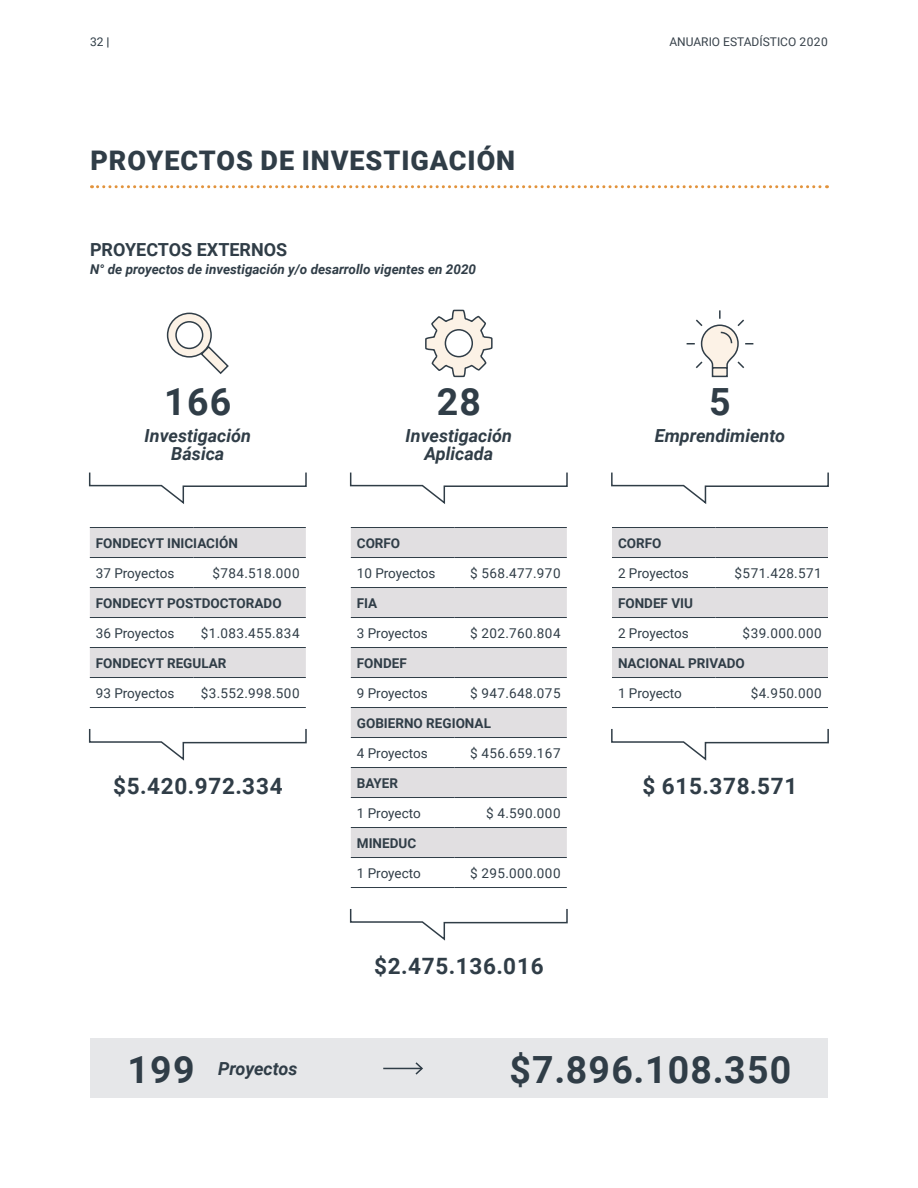
<style>
.page{position:relative;width:918px;height:1188px;background:#fff}
.page>*{position:absolute;margin:0;border:0;box-sizing:border-box;transform-origin:0 0}
.SUBSUB_TITULO{font:700 37.5px "Roboto";letter-spacing:.035em;color:#303d47}
.TITULO{font:900 27px "Roboto";letter-spacing:.035em;color:#303d47}
.SUBSUB_TITULO-2{font:700 22.5px "Roboto";letter-spacing:.035em;color:#303d47}
.SUBSUB_TITULO-3{font:italic 700 18px "Roboto";color:#303d47}
.SUB_TITULO_01{font:700 18px "Roboto";color:#303d47}
.t1{font:13.5px "Roboto";color:#303d47}
.t2{font:700 13.5px "Roboto";color:#303d47}
.t3{font:13.5px "Roboto";letter-spacing:.035em;color:#303d47}
.SUB_TITULO_02{font:italic 700 13.5px "Roboto";color:#303d47}
.t4{font:12px "Roboto";color:#37414a}
.t5{font:12px "Roboto";color:#303d47}
.s1{font-weight:700}
</style>
<div class="page">
<svg style="left:92px;top:185px;width:735px;height:3px"></svg>
<svg style="left:90px;top:528px;width:216px;height:149px"></svg>
<hr style="left:90px;top:527px;width:103px;height:1px;background:#303d47">
<hr style="left:193px;top:527px;width:113px;height:1px;background:#303d47">
<hr style="left:90px;top:557px;width:103px;height:1px;background:#303d47">
<hr style="left:193px;top:557px;width:113px;height:1px;background:#303d47">
<hr style="left:90px;top:587px;width:103px;height:1px;background:#303d47">
<hr style="left:193px;top:587px;width:113px;height:1px;background:#303d47">
<hr style="left:90px;top:617px;width:103px;height:1px;background:#303d47">
<hr style="left:193px;top:617px;width:113px;height:1px;background:#303d47">
<hr style="left:90px;top:647px;width:103px;height:1px;background:#303d47">
<hr style="left:193px;top:647px;width:113px;height:1px;background:#303d47">
<hr style="left:90px;top:677px;width:103px;height:1px;background:#303d47">
<hr style="left:193px;top:677px;width:113px;height:1px;background:#303d47">
<hr style="left:90px;top:707px;width:103px;height:1px;background:#303d47">
<hr style="left:193px;top:707px;width:113px;height:1px;background:#303d47">
<svg style="left:612px;top:528px;width:216px;height:149px"></svg>
<hr style="left:612px;top:527px;width:104px;height:1px;background:#303d47">
<hr style="left:716px;top:527px;width:112px;height:1px;background:#303d47">
<hr style="left:612px;top:557px;width:104px;height:1px;background:#303d47">
<hr style="left:716px;top:557px;width:112px;height:1px;background:#303d47">
<hr style="left:612px;top:587px;width:104px;height:1px;background:#303d47">
<hr style="left:716px;top:587px;width:112px;height:1px;background:#303d47">
<hr style="left:612px;top:617px;width:104px;height:1px;background:#303d47">
<hr style="left:716px;top:617px;width:112px;height:1px;background:#303d47">
<hr style="left:612px;top:647px;width:104px;height:1px;background:#303d47">
<hr style="left:716px;top:647px;width:112px;height:1px;background:#303d47">
<hr style="left:612px;top:677px;width:104px;height:1px;background:#303d47">
<hr style="left:716px;top:677px;width:112px;height:1px;background:#303d47">
<hr style="left:612px;top:707px;width:104px;height:1px;background:#303d47">
<hr style="left:716px;top:707px;width:112px;height:1px;background:#303d47">
<div style="left:351px;top:528px;width:216px;height:29px;background:#e1dfe1"></div>
<svg style="left:351px;top:588px;width:216px;height:269px;fill:#e1dfe1"></svg>
<hr style="left:351px;top:527px;width:103px;height:1px;background:#303d47">
<hr style="left:454px;top:527px;width:113px;height:1px;background:#303d47">
<hr style="left:351px;top:557px;width:103px;height:1px;background:#303d47">
<hr style="left:454px;top:557px;width:113px;height:1px;background:#303d47">
<hr style="left:351px;top:587px;width:103px;height:1px;background:#303d47">
<hr style="left:454px;top:587px;width:113px;height:1px;background:#303d47">
<hr style="left:351px;top:617px;width:103px;height:1px;background:#303d47">
<hr style="left:454px;top:617px;width:113px;height:1px;background:#303d47">
<hr style="left:351px;top:647px;width:103px;height:1px;background:#303d47">
<hr style="left:454px;top:647px;width:113px;height:1px;background:#303d47">
<hr style="left:351px;top:677px;width:103px;height:1px;background:#303d47">
<hr style="left:454px;top:677px;width:113px;height:1px;background:#303d47">
<hr style="left:351px;top:707px;width:103px;height:1px;background:#303d47">
<hr style="left:454px;top:707px;width:113px;height:1px;background:#303d47">
<hr style="left:351px;top:737px;width:103px;height:1px;background:#303d47">
<hr style="left:454px;top:737px;width:113px;height:1px;background:#303d47">
<hr style="left:351px;top:767px;width:103px;height:1px;background:#303d47">
<hr style="left:454px;top:767px;width:113px;height:1px;background:#303d47">
<hr style="left:351px;top:797px;width:103px;height:1px;background:#303d47">
<hr style="left:454px;top:797px;width:113px;height:1px;background:#303d47">
<hr style="left:351px;top:827px;width:103px;height:1px;background:#303d47">
<hr style="left:454px;top:827px;width:113px;height:1px;background:#303d47">
<hr style="left:351px;top:857px;width:103px;height:1px;background:#303d47">
<hr style="left:454px;top:857px;width:113px;height:1px;background:#303d47">
<hr style="left:351px;top:887px;width:103px;height:1px;background:#303d47">
<hr style="left:454px;top:887px;width:113px;height:1px;background:#303d47">
<svg style="left:88px;top:472px;width:219px;height:32px"></svg>
<svg style="left:611px;top:472px;width:218px;height:32px"></svg>
<svg style="left:349px;top:472px;width:219px;height:32px"></svg>
<svg style="left:88px;top:729px;width:219px;height:32px"></svg>
<svg style="left:611px;top:729px;width:218px;height:32px"></svg>
<svg style="left:349px;top:909px;width:219px;height:32px"></svg>
<svg style="left:166px;top:312px;width:63px;height:62px"></svg>
<svg style="left:425px;top:309px;width:68px;height:69px"></svg>
<div style="left:90px;top:1039px;width:738px;height:59px;background:#e6e7e9"></div>
<hr style="left:383px;top:1068px;width:39px;height:1px;background:#303d47">
<svg style="left:414px;top:1062px;width:9px;height:13px"></svg>
<svg style="left:686px;top:310px;width:68px;height:68px"></svg>
<p class="t5" style="left:90px;top:33px;width:21px">32 <span class="s1">|</span></p>
<p class="t4" style="left:669px;top:33px;width:160px">ANUARIO ESTADÍSTICO 2020</p>
<p class="TITULO" style="left:90px;top:142px;width:426px">PROYECTOS DE INVESTIGACIÓN</p>
<p class="SUB_TITULO_01" style="left:90px;top:237px;width:199px">PROYECTOS EXTERNOS</p>
<p class="SUB_TITULO_02" style="left:90px;top:259px;width:388px">N° de proyectos de investigación y/o desarrollo vigentes en 2020</p>
<p class="SUBSUB_TITULO" style="left:437px;top:375px;width:46px">28</p>
<p class="SUBSUB_TITULO" style="left:164px;top:375px;width:69px">166</p>
<p class="SUBSUB_TITULO" style="left:709px;top:375px;width:23px">5</p>
<p class="SUBSUB_TITULO-3" style="left:145px;top:423px;width:108px">Investigación</p>
<p class="SUBSUB_TITULO-3" style="left:171px;top:441px;width:55px">Básica</p>
<p class="SUBSUB_TITULO-3" style="left:406px;top:423px;width:108px">Investigación</p>
<p class="SUBSUB_TITULO-3" style="left:655px;top:423px;width:132px">Emprendimiento</p>
<p class="SUBSUB_TITULO-3" style="left:424px;top:441px;width:70px">Aplicada</p>
<p class="t2" style="left:96px;top:533px;width:144px">FONDECYT INICIACIÓN</p>
<p class="t1" style="left:96px;top:563px;width:80px">37 Proyectos</p>
<p class="t3" style="left:212px;top:563px;width:89px">$784.518.000</p>
<p class="t2" style="left:96px;top:593px;width:187px">FONDECYT POSTDOCTORADO</p>
<p class="t1" style="left:96px;top:623px;width:80px">36 Proyectos</p>
<p class="t3" style="left:201px;top:623px;width:100px">$1.083.455.834</p>
<p class="t2" style="left:96px;top:653px;width:132px">FONDECYT REGULAR</p>
<p class="t1" style="left:96px;top:683px;width:80px">93 Proyectos</p>
<p class="t3" style="left:201px;top:683px;width:100px">$3.552.998.500</p>
<p class="t2" style="left:357px;top:533px;width:45px">CORFO</p>
<p class="t1" style="left:357px;top:563px;width:80px">10 Proyectos</p>
<p class="t3" style="left:470px;top:563px;width:92px">$ 568.477.970</p>
<p class="t2" style="left:357px;top:593px;width:22px">FIA</p>
<p class="t1" style="left:357px;top:623px;width:72px">3 Proyectos</p>
<p class="t3" style="left:470px;top:623px;width:92px">$ 202.760.804</p>
<p class="t2" style="left:357px;top:653px;width:52px">FONDEF</p>
<p class="t1" style="left:357px;top:683px;width:72px">9 Proyectos</p>
<p class="t3" style="left:470px;top:683px;width:92px">$ 947.648.075</p>
<p class="t2" style="left:357px;top:713px;width:136px">GOBIERNO REGIONAL</p>
<p class="t1" style="left:357px;top:743px;width:72px">4 Proyectos</p>
<p class="t3" style="left:470px;top:743px;width:92px">$ 456.659.167</p>
<p class="t2" style="left:357px;top:773px;width:43px">BAYER</p>
<p class="t1" style="left:357px;top:803px;width:65px">1 Proyecto</p>
<p class="t1" style="left:486px;top:803px;width:76px">$ 4.590.000</p>
<p class="t2" style="left:357px;top:833px;width:61px">MINEDUC</p>
<p class="t1" style="left:357px;top:863px;width:65px">1 Proyecto</p>
<p class="t3" style="left:470px;top:863px;width:92px">$ 295.000.000</p>
<p class="t2" style="left:618px;top:533px;width:45px">CORFO</p>
<p class="t1" style="left:618px;top:563px;width:72px">2 Proyectos</p>
<p class="t3" style="left:735px;top:563px;width:89px">$571.428.571</p>
<p class="t2" style="left:618px;top:593px;width:77px">FONDEF VIU</p>
<p class="t1" style="left:618px;top:623px;width:72px">2 Proyectos</p>
<p class="t1" style="left:743px;top:623px;width:81px">$39.000.000</p>
<p class="t2" style="left:618px;top:653px;width:128px">NACIONAL PRIVADO</p>
<p class="t1" style="left:618px;top:683px;width:65px">1 Proyecto</p>
<p class="t1" style="left:751px;top:683px;width:73px">$4.950.000</p>
<p class="SUBSUB_TITULO-2" style="left:113px;top:770px;width:171px">$5.420.972.334</p>
<p class="SUBSUB_TITULO-2" style="left:643px;top:770px;width:156px">$ 615.378.571</p>
<p class="SUBSUB_TITULO-2" style="left:374px;top:950px;width:171px">$2.475.136.016</p>
<p class="SUBSUB_TITULO" style="left:127px;top:1043px;width:69px">199</p>
<p class="SUBSUB_TITULO-3" style="left:218px;top:1056px;width:81px">Proyectos</p>
<p class="SUBSUB_TITULO" style="left:509px;top:1043px;width:283px">$7.896.108.350</p>
</div>
